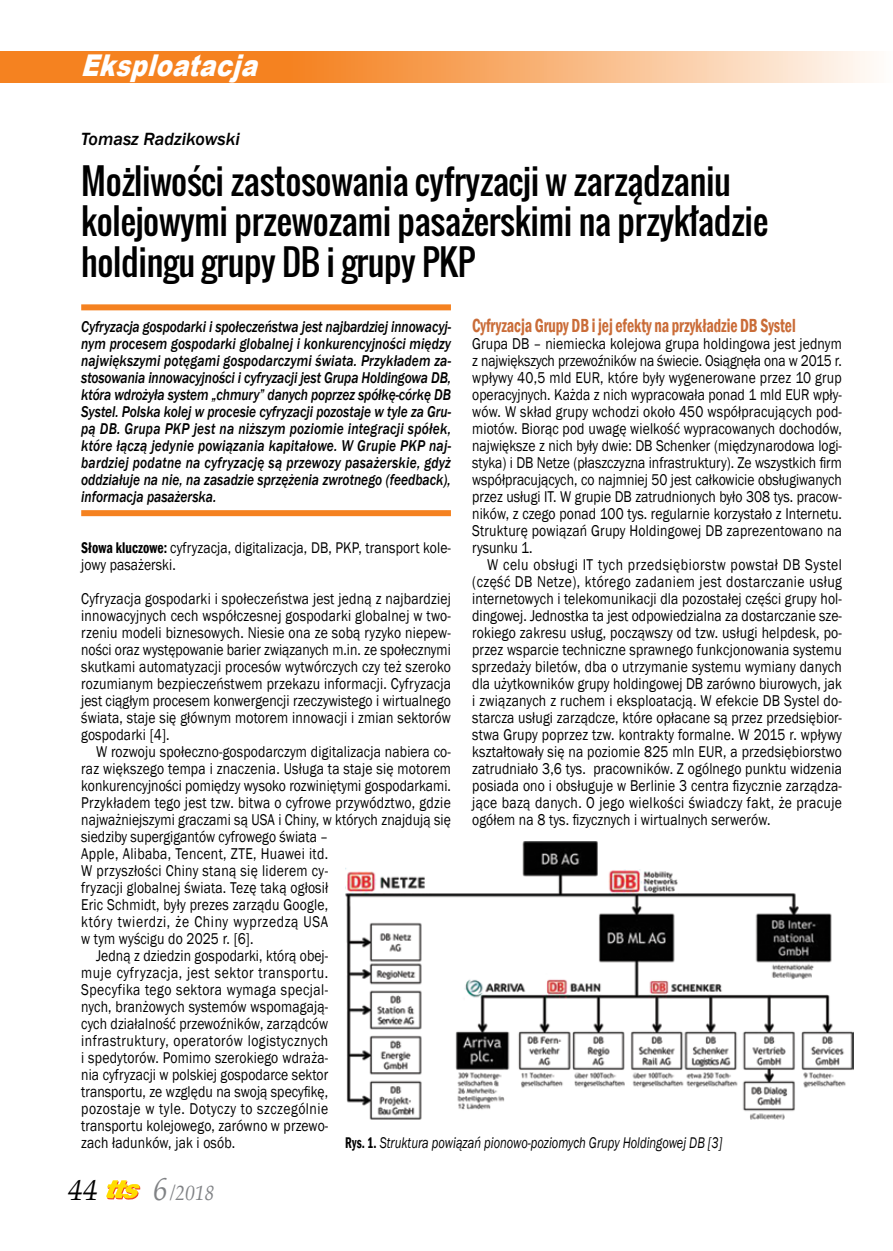
<style>
.page{position:relative;width:893px;height:1251px;background:#fff}
.page>*{position:absolute;margin:0;border:0;box-sizing:border-box;transform-origin:0 0}
.t1{font:34.5px/40.5px "Oswald";letter-spacing:-.01em;color:#000}
.t2{font:italic 900 30px "Arial";color:#fff;scale:.8 1}
.t3{font:italic 30px "Palatino Linotype";color:#000}
.t4{font:italic 21.45px "Palatino Linotype";color:#808285;scale:.91 1}
.t5{font:600 condensed 19.5px "Franklin Gothic";letter-spacing:-.005em;color:#ca6c38;scale:.8 1}
.t6{font:italic 500 18.15px "Franklin Gothic";color:#000}
.t7{font:16.05px/17px "Franklin Gothic";letter-spacing:.015em;color:#000;text-align:justify;scale:.85 1}
.t8{font:italic 500 16.05px/17px "Franklin Gothic";color:#000;text-align:justify;scale:.84 1}
.t9{font:16.05px "Franklin Gothic";letter-spacing:.035em;color:#000;scale:.85 1}
.t10{font:16.05px "Franklin Gothic";letter-spacing:.04em;color:#000;scale:.85 1}
.t11{font:16.05px "Franklin Gothic";letter-spacing:.045em;color:#000;scale:.85 1}
.t12{font:15.9px/17px "Franklin Gothic";letter-spacing:.005em;color:#000;scale:.86 1}
.t13{font:italic 15.9px "Franklin Gothic";color:#000;scale:.78 1}
.s1{font-weight:600;font-stretch:condensed}
.s2{font-weight:600;font-style:normal;font-stretch:condensed}
.s3{font-size:33px}
</style>
<div class="page">
<svg style="left:0;top:51px;width:872px;height:32px;background:#f7a864"></svg>
<svg style="left:106px;top:1180px;width:34px;height:19px"></svg>
<div style="left:81px;top:304px;width:370px;height:6px;background:#f58220"></div>
<div style="left:81px;top:510px;width:370px;height:6px;background:#f58220"></div>
<img style="left:345px;top:841px;width:508px;height:279px">
<h2 class="t2" style="left:81px;top:43px;width:235px">Eksploatacja</h2>
<p class="t6" style="left:81px;top:127px;width:160px">Tomasz Radzikowski</p>
<h1 class="t1" style="left:81px;top:160px;width:689px">Możliwości zastosowania cyfryzacji w zarządzaniu kolejowymi przewozami pasażerskimi na przykładzie holdingu grupy DB i grupy PKP</h1>
<p class="t8" style="left:81px;top:318px;width:442px">Cyfryzacja gospodarki i społeczeństwa jest najbardziej innowacyj&shy;nym procesem gospodarki globalnej i konkurencyjności między największymi potęgami gospodarczymi świata. Przykładem za&shy;stosowania innowacyjności i cyfryzacji jest Grupa Holdingowa DB, która wdrożyła system „chmury” danych poprzez spółkę-córkę DB Systel. Polska kolej w procesie cyfryzacji pozostaje w tyle za Gru&shy;pą DB. Grupa PKP jest na niższym poziomie integracji spółek, które łączą jedynie powiązania kapitałowe. W Grupie PKP naj&shy;bardziej podatne na cyfryzację są przewozy pasażerskie, gdyż oddziałuje na nie, na zasadzie sprzężenia zwrotnego (feedback), informacja pasażerska.</p>
<p class="t12" style="left:81px;top:539px;width:431px"><span class="s1">Słowa kluczowe:</span> cyfryzacja, digitalizacja, DB, PKP, transport kole&shy;jowy pasażerski.</p>
<p class="t7" style="left:81px;top:590px;width:437px">Cyfryzacja gospodarki i społeczeństwa jest jedną z najbardziej innowacyjnych cech współczesnej gospodarki globalnej w two&shy;rzeniu modeli biznesowych. Niesie ona ze sobą ryzyko niepew&shy;ności oraz występowanie barier związanych m.in. ze społecznymi skutkami automatyzacji procesów wytwórczych czy też szeroko rozumianym bezpieczeństwem przekazu informacji. Cyfryzacja jest ciągłym procesem konwergencji rzeczywistego i wirtualnego świata, staje się głównym motorem innowacji i zmian sektorów gospodarki [4].</p>
<p class="t7" style="left:96px;top:743px;width:419px">W rozwoju społeczno-gospodarczym digitalizacja nabiera co-</p>
<p class="t7" style="left:81px;top:760px;width:436px">raz większego tempa i znaczenia. Usługa ta staje się motorem</p>
<p class="t7" style="left:81px;top:777px;width:436px">konkurencyjności pomiędzy wysoko rozwiniętymi gospodarkami.</p>
<p class="t7" style="left:81px;top:794px;width:436px">Przykładem tego jest tzw. bitwa o cyfrowe przywództwo, gdzie</p>
<p class="t7" style="left:81px;top:811px;width:436px">najważniejszymi graczami są USA i Chiny, w których znajdują się</p>
<p class="t7" style="left:81px;top:828px;width:292px">siedziby supergigantów cyfrowego świata –</p>
<p class="t7" style="left:81px;top:845px;width:292px">Apple, Alibaba, Tencent, ZTE, Huawei itd.</p>
<p class="t7" style="left:81px;top:862px;width:292px">W przyszłości Chiny staną się liderem cy-</p>
<p class="t7" style="left:81px;top:879px;width:292px">fryzacji globalnej świata. Tezę taką ogłosił</p>
<p class="t7" style="left:81px;top:896px;width:292px">Eric Schmidt, były prezes zarządu Google,</p>
<p class="t11" style="left:81px;top:911px;width:292px">który twierdzi, że Chiny wyprzedzą USA</p>
<p class="t7" style="left:81px;top:929px;width:204px">w tym wyścigu do 2025 r. [6].</p>
<p class="t7" style="left:96px;top:946px;width:275px">Jedną z dziedzin gospodarki, którą obej-</p>
<p class="t10" style="left:81px;top:962px;width:292px">muje cyfryzacja, jest sektor transportu.</p>
<p class="t9" style="left:81px;top:979px;width:292px">Specyfika tego sektora wymaga specjal-</p>
<p class="t7" style="left:81px;top:997px;width:292px">nych, branżowych systemów wspomagają-</p>
<p class="t7" style="left:81px;top:1014px;width:292px">cych działalność przewoźników, zarządców</p>
<p class="t9" style="left:81px;top:1030px;width:292px">infrastruktury, operatorów logistycznych</p>
<p class="t7" style="left:81px;top:1048px;width:292px">i spedytorów. Pomimo szerokiego wdraża-</p>
<p class="t7" style="left:81px;top:1065px;width:292px">nia cyfryzacji w polskiej gospodarce sektor</p>
<p class="t7" style="left:81px;top:1082px;width:292px">transportu, ze względu na swoją specyfikę,</p>
<p class="t9" style="left:81px;top:1098px;width:292px">pozostaje w tyle. Dotyczy to szczególnie</p>
<p class="t7" style="left:81px;top:1116px;width:292px">transportu kolejowego, zarówno w przewo-</p>
<p class="t7" style="left:81px;top:1133px;width:183px">zach ładunków, jak i osób.</p>
<p class="t5" style="left:472px;top:312px;width:406px">Cyfryzacja Grupy DB i jej efekty na przykładzie DB Systel</p>
<p class="t7" style="left:472px;top:335px;width:437px">Grupa DB – niemiecka kolejowa grupa holdingowa jest jednym z największych przewoźników na świecie. Osiągnęła ona w 2015 r. wpływy 40,5 mld EUR, które były wygenerowane przez 10 grup operacyjnych. Każda z nich wypracowała ponad 1 mld EUR wpły&shy;wów. W skład grupy wchodzi około 450 współpracujących pod&shy;miotów. Biorąc pod uwagę wielkość wypracowanych dochodów, największe z nich były dwie: DB Schenker (międzynarodowa logi&shy;styka) i DB Netze (płaszczyzna infrastruktury). Ze wszystkich firm współpracujących, co najmniej 50 jest całkowicie obsługiwanych przez usługi IT. W grupie DB zatrudnionych było 308 tys. pracow&shy;ników, z czego ponad 100 tys. regularnie korzystało z Internetu.<br>Strukturę powiązań Grupy Holdingowej DB zaprezentowano na rysunku 1.</p>
<p class="t7" style="left:472px;top:556px;width:436px;text-indent:15px">W celu obsługi IT tych przedsiębiorstw powstał DB Systel (część DB Netze), którego zadaniem jest dostarczanie usług internetowych i telekomunikacji dla pozostałej części grupy hol&shy;dingowej. Jednostka ta jest odpowiedzialna za dostarczanie sze&shy;rokiego zakresu usług, począwszy od tzw. usługi helpdesk, po&shy;przez wsparcie techniczne sprawnego funkcjonowania systemu sprzedaży biletów, dba o utrzymanie systemu wymiany danych dla użytkowników grupy holdingowej DB zarówno biurowych, jak i związanych z ruchem i eksploatacją. W efekcie DB Systel do&shy;starcza usługi zarządcze, które opłacane są przez przedsiębior&shy;stwa Grupy poprzez tzw. kontrakty formalne. W 2015 r. wpływy kształtowały się na poziomie 825 mln EUR, a przedsiębiorstwo zatrudniało 3,6 tys. pracowników. Z ogólnego punktu widzenia posiada ono i obsługuje w Berlinie 3 centra fizycznie zarządza&shy;jące bazą danych. O jego wielkości świadczy fakt, że pracuje ogółem na 8 tys. fizycznych i wirtualnych serwerów.</p>
<p class="t13" style="left:345px;top:1132px;width:485px"><span class="s2">Rys. 1.</span> Struktura powiązań pionowo-poziomych Grupy Holdingowej DB [3]</p>
<h2 class="t3" style="left:68px;top:1167px;width:31px">44</h2>
<h3 class="t4" style="left:153px;top:1176px;width:69px"><span class="s3">6</span> /2018</h3>
</div>
